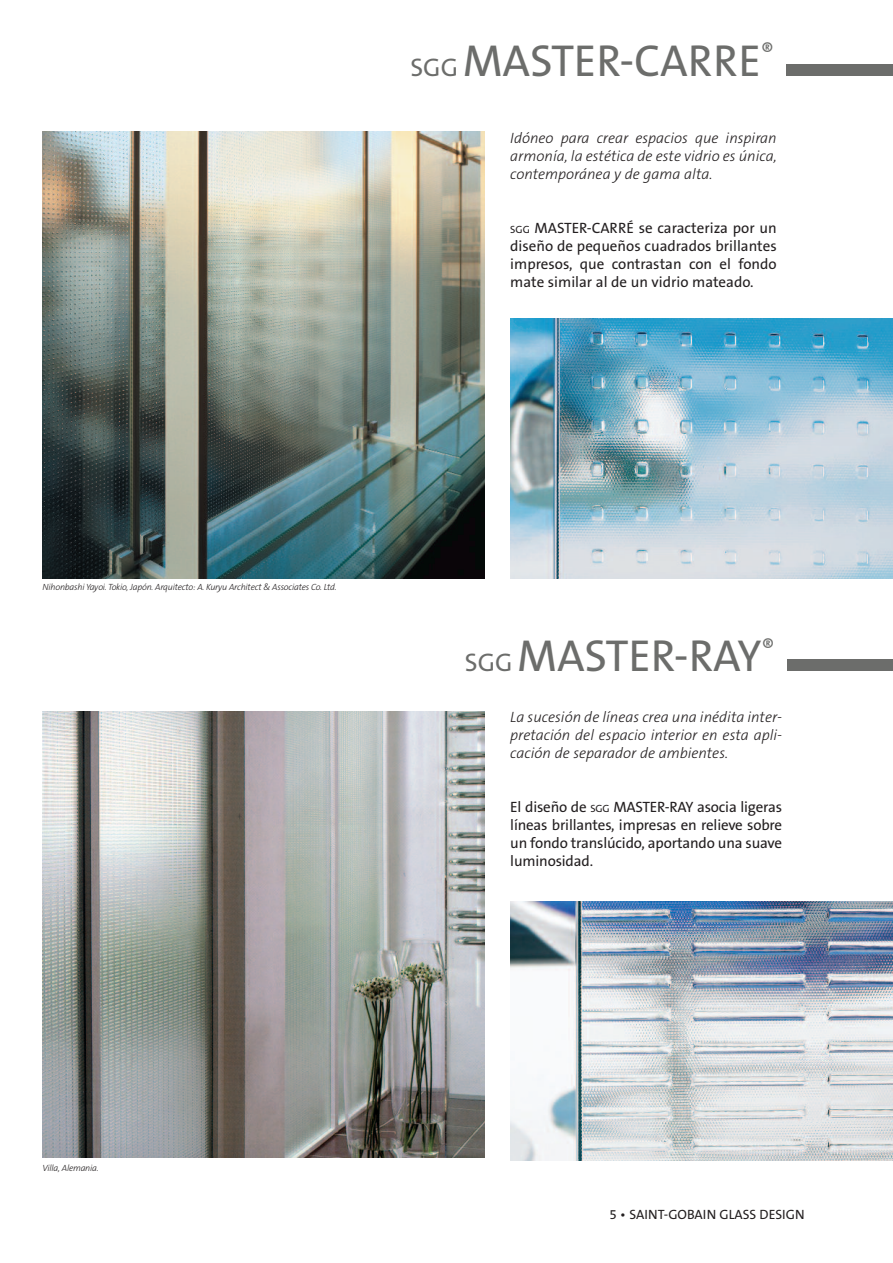
<style>
.page{position:relative;width:893px;height:1263px;background:#fff}
.page>*{position:absolute;margin:0;border:0;box-sizing:border-box;transform-origin:0 0}
.t1{font:45px "The Sans B5 Plain";letter-spacing:-.005em;color:#6c6d6b}
.t2{font:15px/18px "The Sans B5 Plain";letter-spacing:-.01em;color:#231f20;text-align:justify}
.t3{font:italic 300 15px/18px "The Sans B3";color:#231f20;text-align:justify}
.t4{font:13.5px "The Sans B5 Plain";color:#231f20}
.t5{font:italic 300 9px "The Sans B3";letter-spacing:-.02em;color:#231f20}
.s1{font-size:25.5px}
.s2{font-size:10.5px}
</style>
<div class="page">
<img style="left:510px;top:319px;width:383px;height:259px">
<img style="left:43px;top:132px;width:442px;height:446px">
<img style="left:43px;top:711px;width:442px;height:446px">
<img style="left:510px;top:901px;width:383px;height:260px">
<div style="left:787px;top:64px;width:106px;height:11px;background:#6c6d6b"></div>
<div style="left:787px;top:659px;width:106px;height:12px;background:#6c6d6b"></div>
<h1 class="t1" style="left:410px;top:37px;width:365px"><span class="s1">SGG</span> MASTER-CARRE<sup>®</sup></h1>
<p class="t3" style="left:510px;top:129px;width:268px">Idóneo para crear espacios que inspiran armonía, la estética de este vidrio es única, contemporánea y de gama alta.</p>
<p class="t2" style="left:510px;top:219px;width:268px"><span class="s2">SGG</span> MASTER-CARRÉ se caracteriza por un diseño de pequeños cuadrados brillantes impresos, que contrastan con el fondo mate similar al de un vidrio mateado.</p>
<p class="t5" style="left:43px;top:582px;width:296px">Nihonbashi Yayoi. Tokio, Japón. Arquitecto: A. Kuryu Architect &amp; Associates Co. Ltd.</p>
<h1 class="t1" style="left:465px;top:633px;width:311px"><span class="s1">SGG</span> MASTER-RAY<sup>®</sup></h1>
<p class="t3" style="left:510px;top:709px;width:273px">La sucesión de líneas crea una inédita inter&shy;pretación del espacio interior en esta apli&shy;cación de separador de ambientes.</p>
<p class="t2" style="left:510px;top:799px;width:273px">El diseño de <span class="s2">SGG</span> MASTER-RAY asocia ligeras líneas brillantes, impresas en relieve sobre un fondo translúcido, aportando una suave luminosidad.</p>
<p class="t5" style="left:43px;top:1163px;width:58px">Villa, Alemania.</p>
<p class="t4" style="left:610px;top:1207px;width:197px">5 • SAINT-GOBAIN GLASS DESIGN</p>
</div>
